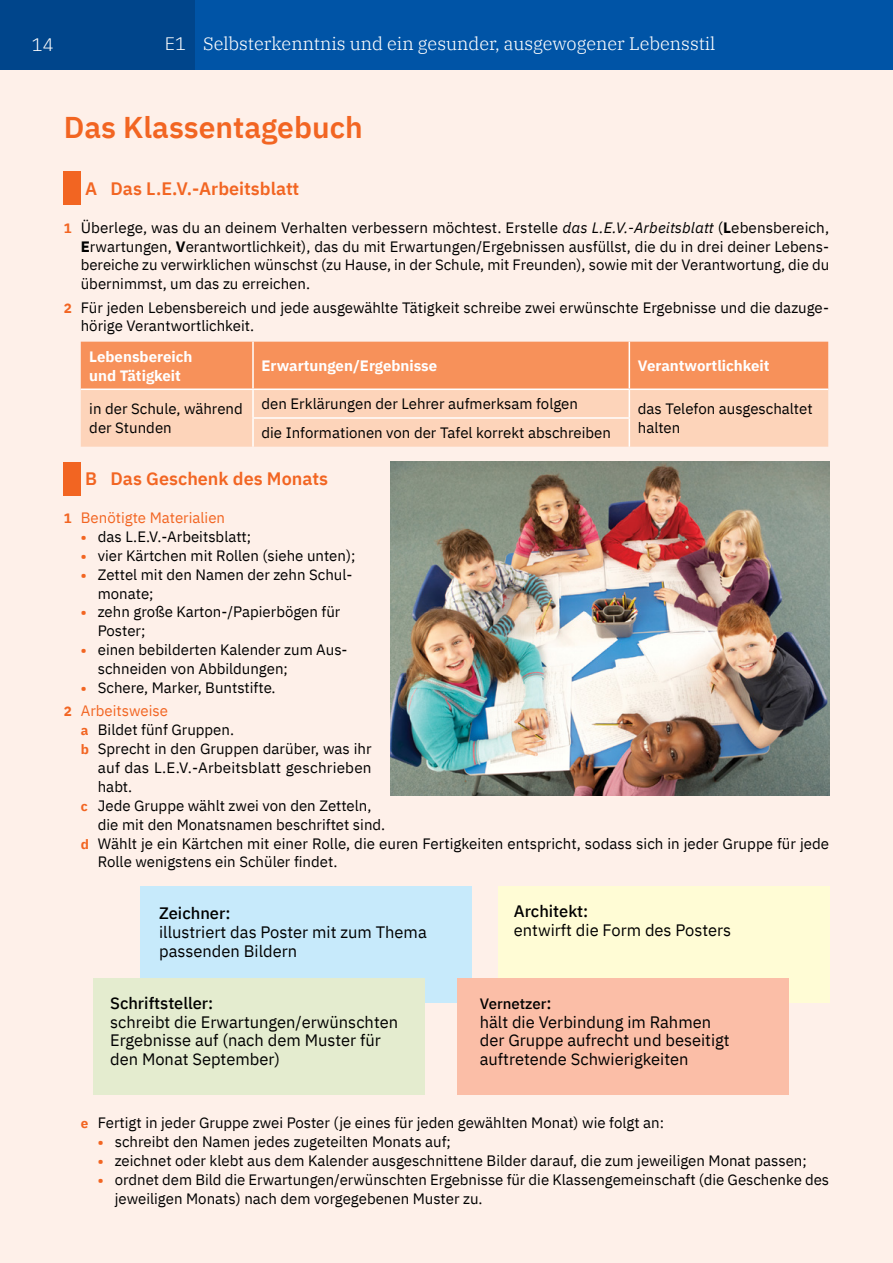
<style>
.page{position:relative;width:893px;height:1263px;background:#fff}
.page>*{position:absolute;margin:0;border:0;box-sizing:border-box;transform-origin:0 0}
.titlu_lectie{font:600 30px "IBM Plex Sans";color:#f26522}
.t1{font:300 18px "IBM Plex Serif";color:#fff}
.body_regular_-baseli{font:600 18px "IBM Plex Sans";color:#f26522}
.t2{font:300 18px "IBM Plex Sans";color:#fff}
.t3{font:16.5px/18.9px "IBM Plex Sans";color:#000}
.t4{font:500 16.5px "IBM Plex Sans";color:#000}
.text_TABEL{font:15px/18.9px "IBM Plex Sans";color:#000}
.text_TABEL-2{font:700 15px/18.9px "IBM Plex Sans";color:#fff}
.t5{font:15px "IBM Plex Sans";color:#f26522}
.t6{font:500 15px "IBM Plex Sans";color:#000}
.s1{font-family:"IBM Plex Sans"}
.s2{font-weight:700;font-size:13.5px;color:#f26522}
.s3{font-style:italic}
.s4{font-weight:700}
.s5{font-weight:700;font-size:13.5px}
.s6{font-size:16.5px}
</style>
<div class="page">
<div style="left:0;top:68px;width:893px;height:1195px;background:#fef0e9"></div>
<div style="left:0;top:0;width:893px;height:70px;background:#0054a6"></div>
<div style="left:0;top:0;width:195px;height:70px;background:#00458b"></div>
<div style="left:64px;top:171px;width:17px;height:34px;background:#f26522"></div>
<svg style="left:81px;top:342px;width:747px;height:105px;background:#fab791"></svg>
<div style="left:64px;top:462px;width:17px;height:33px;background:#f26522"></div>
<img style="left:391px;top:462px;width:438px;height:333px">
<div style="left:498px;top:886px;width:331px;height:117px;background:#fffcd5"></div>
<div style="left:141px;top:886px;width:331px;height:117px;background:#c7eafb"></div>
<div style="left:93px;top:978px;width:331px;height:117px;background:#e4eccf"></div>
<div style="left:458px;top:978px;width:331px;height:117px;background:#fbbea7"></div>
<p class="t2" style="left:32px;top:31px;width:23px">14</p>
<p class="t1" style="left:165px;top:30px;width:552px"><span class="s1">E1</span> Selbsterkenntnis und ein gesunder, ausgewogener Lebensstil</p>
<p class="titlu_lectie" style="left:64px;top:103px;width:300px">Das Klassentagebuch</p>
<p class="body_regular_-baseli" style="left:85px;top:174px;width:216px">A Das L.E.V.-Arbeitsblatt</p>
<p class="text_TABEL" style="left:81px;top:217px;width:750px;text-align:justify;text-indent:-17px"><span class="s2">1</span> Überlege, was du an deinem Verhalten verbessern möchtest. Erstelle <span class="s3">das L.E.V.-Arbeitsblatt</span> (<span class="s4">L</span>ebensbereich, <span class="s4">E</span>rwartungen, <span class="s4">V</span>erantwortlichkeit), das du mit Erwartungen/Ergebnissen ausfüllst, die du in drei deiner Lebens&shy;bereiche zu verwirklichen wünschst (zu Hause, in der Schule, mit Freunden), sowie mit der Verantwortung, die du übernimmst, um das zu erreichen.</p>
<p class="text_TABEL" style="left:81px;top:296px;width:750px;text-indent:-17px"><span class="s2">2</span> Für jeden Lebensbereich und jede ausgewählte Tätigkeit schreibe zwei erwünschte Ergebnisse und die dazuge&shy;hörige Verantwortlichkeit.</p>
<p class="text_TABEL-2" style="left:89px;top:346px;width:105px">Lebensbereich und Tätigkeit</p>
<p class="text_TABEL-2" style="left:261px;top:355px;width:177px">Erwartungen/Ergebnisse</p>
<p class="text_TABEL-2" style="left:638px;top:355px;width:133px">Verantwortlichkeit</p>
<p class="text_TABEL" style="left:89px;top:398px;width:155px">in der Schule, während der Stunden</p>
<p class="text_TABEL" style="left:261px;top:393px;width:318px">den Erklärungen der Lehrer aufmerksam folgen</p>
<p class="text_TABEL" style="left:638px;top:398px;width:176px">das Telefon ausgeschaltet halten</p>
<p class="text_TABEL" style="left:261px;top:422px;width:351px">die Informationen von der Tafel korrekt abschreiben</p>
<p class="body_regular_-baseli" style="left:85px;top:464px;width:245px">B Das Geschenk des Monats</p>
<p class="t5" style="left:64px;top:506px;width:163px"><span class="s5">1</span> Benötigte Materialien</p>
<p class="text_TABEL" style="left:81px;top:526px;width:172px"><span class="s2">•</span> das L.E.V.-Arbeitsblatt;</p>
<p class="text_TABEL" style="left:81px;top:545px;width:276px"><span class="s2">•</span> vier Kärtchen mit Rollen (siehe unten);</p>
<p class="text_TABEL" style="left:98px;top:564px;width:256px;text-indent:-17px"><span class="s2">•</span> Zettel mit den Namen der zehn Schul&shy;monate;</p>
<p class="text_TABEL" style="left:98px;top:601px;width:244px;text-indent:-17px"><span class="s2">•</span> zehn große Karton-/Papierbögen für<br>Poster;</p>
<p class="text_TABEL" style="left:98px;top:639px;width:251px;text-indent:-17px"><span class="s2">•</span> einen bebilderten Kalender zum Aus&shy;schneiden von Abbildungen;</p>
<p class="text_TABEL" style="left:81px;top:677px;width:196px"><span class="s2">•</span> Schere, Marker, Buntstifte.</p>
<p class="t5" style="left:64px;top:699px;width:106px"><span class="s5">2</span> Arbeitsweise</p>
<p class="text_TABEL" style="left:81px;top:719px;width:155px"><span class="s2">a</span> Bildet fünf Gruppen.</p>
<p class="text_TABEL" style="left:98px;top:738px;width:275px;text-align:justify;text-indent:-17px"><span class="s2">b</span> Sprecht in den Gruppen darüber, was ihr auf das L.E.V.-Arbeitsblatt geschrieben habt.</p>
<p class="text_TABEL" style="left:98px;top:795px;width:289px;text-indent:-17px"><span class="s2">c</span> Jede Gruppe wählt zwei von den Zetteln, die mit den Monatsnamen beschriftet sind.</p>
<p class="text_TABEL" style="left:98px;top:832px;width:733px;text-indent:-17px"><span class="s2">d</span> Wählt je ein Kärtchen mit einer Rolle, die euren Fertigkeiten entspricht, sodass sich in jeder Gruppe für jede<br>Rolle wenigstens ein Schüler findet.</p>
<p class="t4" style="left:514px;top:899px;width:76px">Architekt:</p>
<p class="t3" style="left:514px;top:920px;width:219px">entwirft die Form des Posters</p>
<p class="t4" style="left:159px;top:900px;width:73px">Zeichner:</p>
<p class="t3" style="left:159px;top:921px;width:269px">illustriert das Poster mit zum Thema passenden Bildern</p>
<p class="t4" style="left:110px;top:990px;width:105px">Schriftsteller:</p>
<p class="t3" style="left:110px;top:1011px;width:290px">schreibt die Erwartungen/erwünschten<br>Ergebnisse auf (nach dem Muster für den Monat September)</p>
<p class="t6" style="left:480px;top:991px;width:73px">Vernetzer<span class="s6">:</span></p>
<p class="t3" style="left:480px;top:1011px;width:251px">hält die Verbindung im Rahmen der Gruppe aufrecht und beseitigt auftretende Schwierigkeiten</p>
<p class="text_TABEL" style="left:81px;top:1112px;width:585px"><span class="s2">e</span> Fertigt in jeder Gruppe zwei Poster (je eines für jeden gewählten Monat) wie folgt an:</p>
<p class="text_TABEL" style="left:98px;top:1131px;width:355px"><span class="s2">•</span> schreibt den Namen jedes zugeteilten Monats auf;</p>
<p class="text_TABEL" style="left:98px;top:1150px;width:710px"><span class="s2">•</span> zeichnet oder klebt aus dem Kalender ausgeschnittene Bilder darauf, die zum jeweiligen Monat passen;</p>
<p class="text_TABEL" style="left:115px;top:1169px;width:716px;text-indent:-17px"><span class="s2">•</span> ordnet dem Bild die Erwartungen/erwünschten Ergebnisse für die Klassengemeinschaft (die Geschenke des jeweiligen Monats) nach dem vorgegebenen Muster zu.</p>
</div>
